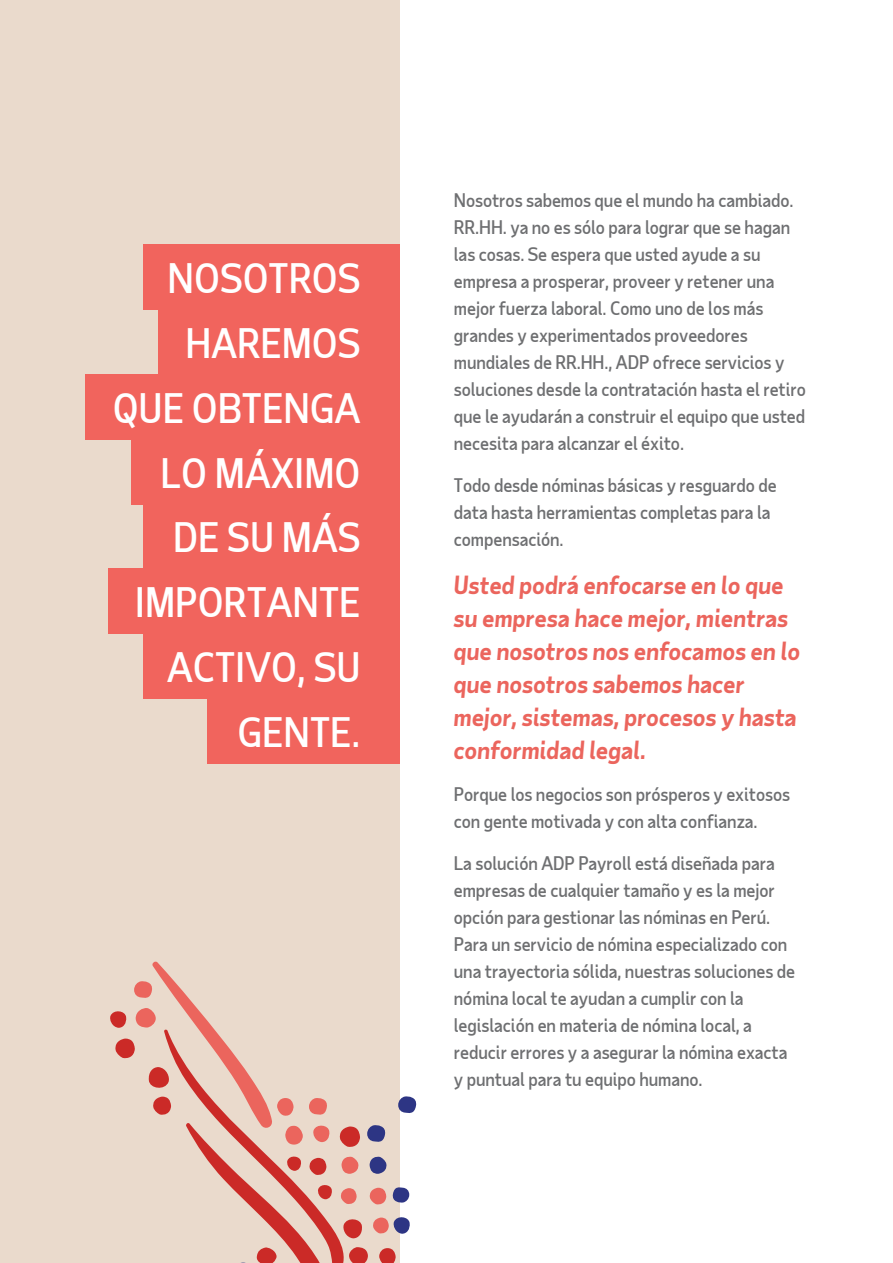
<style>
.page{position:relative;width:893px;height:1263px;background:#fff}
.page>*{position:absolute;margin:0;border:0;box-sizing:border-box;transform-origin:0 0}
.t1{font:500 39px/64.8px "Taub Sans";color:#fff;text-align:right}
.t2{font:italic 700 24px/33px "Taub Sans";letter-spacing:-.005em;color:#eb655d}
.t3{font:500 18px/27px "Taub Sans";letter-spacing:-.005em;color:#6e6f71}
</style>
<div class="page">
<div style="left:0;top:0;width:400px;height:1263px;background:#eadacc"></div>
<svg style="left:110px;top:961px;width:307px;height:302px"></svg>
<div style="left:143px;top:244px;width:257px;height:65px;background:#f1645d"></div>
<div style="left:158px;top:309px;width:242px;height:65px;background:#f1645d"></div>
<div style="left:85px;top:374px;width:315px;height:65px;background:#f1645d"></div>
<div style="left:131px;top:439px;width:269px;height:65px;background:#f1645d"></div>
<div style="left:143px;top:504px;width:257px;height:65px;background:#f1645d"></div>
<div style="left:109px;top:569px;width:291px;height:65px;background:#f1645d"></div>
<div style="left:143px;top:634px;width:257px;height:65px;background:#f1645d"></div>
<div style="left:207px;top:698px;width:193px;height:66px;background:#f1645d"></div>
<h1 class="t1" style="left:113px;top:245px;width:249px">NOSOTROS<br>HAREMOS<br>QUE OBTENGA<br>LO MÁXIMO<br>DE SU MÁS<br>IMPORTANTE<br>ACTIVO, SU<br>GENTE.</h1>
<p class="t3" style="left:454px;top:186px;width:354px">Nosotros sabemos que el mundo ha cambiado.<br>RR.HH. ya no es sólo para lograr que se hagan las cosas. Se espera que usted ayude a su empresa a prosperar, proveer y retener una mejor fuerza laboral. Como uno de los más grandes y experimentados proveedores mundiales de RR.HH., ADP ofrece servicios y soluciones desde la contratación hasta el retiro que le ayudarán a construir el equipo que usted necesita para alcanzar el éxito.</p>
<p class="t3" style="left:454px;top:471px;width:324px">Todo desde nóminas básicas y resguardo de data hasta herramientas completas para la compensación.</p>
<h2 class="t2" style="left:454px;top:568px;width:348px">Usted podrá enfocarse en lo que su empresa hace mejor, mientras que nosotros nos enfocamos en lo que nosotros sabemos hacer mejor, sistemas, procesos y hasta conformidad legal.</h2>
<p class="t3" style="left:454px;top:780px;width:338px">Porque los negocios son prósperos y exitosos con gente motivada y con alta confianza.</p>
<p class="t3" style="left:454px;top:849px;width:343px">La solución ADP Payroll está diseñada para empresas de cualquier tamaño y es la mejor opción para gestionar las nóminas en Perú.<br>Para un servicio de nómina especializado con una trayectoria sólida, nuestras soluciones de nómina local te ayudan a cumplir con la legislación en materia de nómina local, a reducir errores y a asegurar la nómina exacta y puntual para tu equipo humano.</p>
</div>
